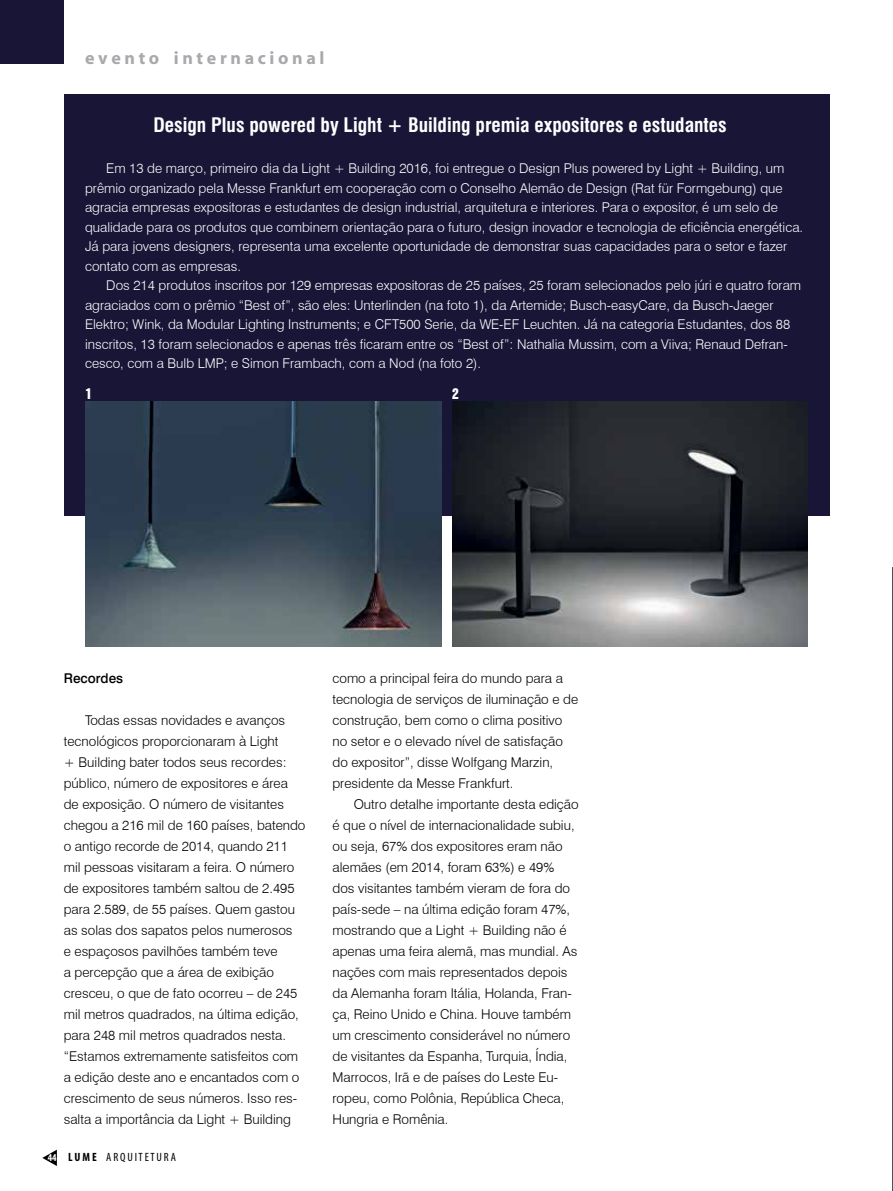
<style>
.page{position:relative;width:893px;height:1191px;background:#fff}
.page>*{position:absolute;margin:0;border:0;box-sizing:border-box;transform-origin:0 0}
.t1{font:700 condensed 19.5px "Swiss 721 BT";color:#fff}
.t2{font:700 18px "Myriad";color:#a7a9ac}
.t3{font:300 13.5px/21px "Swiss 721 BT";color:#000}
.t4{font:300 13.5px/19.5px "Swiss 721 BT";color:#fff}
.t5{font:500 13.5px "Swiss 721 BT";color:#000}
.t6{font:13.5px "Swiss 921 BT Regular A";color:#fff}
.t7{font:condensed 12px "Myriad";color:#000}
.s1{font-weight:700;font-size:10.5px;color:#fff}
.s2{font-weight:700}
</style>
<div class="page">
<svg style="left:42px;top:1149px;width:15px;height:17px"></svg>
<div style="left:64px;top:94px;width:765px;height:421px;background:#191537"></div>
<div style="left:0;top:0;width:64px;height:64px;background:#191537"></div>
<img style="left:452px;top:402px;width:356px;height:245px">
<img style="left:85px;top:402px;width:356px;height:245px">
<svg style="left:892px;top:567px;width:1px;height:624px"></svg>
<h2 class="t2" style="left:85px;top:48px;width:241px">e v e n t o i n t e r n a c i o n a l</h2>
<h1 class="t1" style="left:153px;top:113px;width:575px">Design Plus powered by Light + Building premia expositores e estudantes</h1>
<p class="t4" style="left:85px;top:159px;width:720px;text-indent:21px">Em 13 de março, primeiro dia da Light + Building 2016, foi entregue o Design Plus powered by Light + Building, um prêmio organizado pela Messe Frankfurt em cooperação com o Conselho Alemão de Design (Rat für Formgebung) que agracia empresas expositoras e estudantes de design industrial, arquitetura e interiores. Para o expositor, é um selo de qualidade para os produtos que combinem orientação para o futuro, design inovador e tecnologia de eficiência energética.<br>Já para jovens designers, representa uma excelente oportunidade de demonstrar suas capacidades para o setor e fazer contato com as empresas.</p>
<p class="t4" style="left:85px;top:276px;width:718px;text-indent:21px">Dos 214 produtos inscritos por 129 empresas expositoras de 25 países, 25 foram selecionados pelo júri e quatro foram agraciados com o prêmio “Best of”, são eles: Unterlinden (na foto 1), da Artemide; Busch-easyCare, da Busch-Jaeger Elektro; Wink, da Modular Lighting Instruments; e CFT500 Serie, da WE-EF Leuchten. Já na categoria Estudantes, dos 88 inscritos, 13 foram selecionados e apenas três ficaram entre os “Best of”: Nathalia Mussim, com a Viiva; Renaud Defran&shy;cesco, com a Bulb LMP; e Simon Frambach, com a Nod (na foto 2).</p>
<p class="t6" style="left:85px;top:384px;width:8px">1</p>
<p class="t6" style="left:452px;top:384px;width:8px">2</p>
<p class="t5" style="left:64px;top:669px;width:61px">Recordes</p>
<p class="t3" style="left:64px;top:709px;width:243px;text-indent:21px">Todas essas novidades e avanços tecnológicos proporcionaram à Light<br>+ Building bater todos seus recordes: público, número de expositores e área de exposição. O número de visitantes chegou a 216 mil de 160 países, batendo o antigo recorde de 2014, quando 211 mil pessoas visitaram a feira. O número de expositores também saltou de 2.495 para 2.589, de 55 países. Quem gastou as solas dos sapatos pelos numerosos<br>e espaçosos pavilhões também teve<br>a percepção que a área de exibição cresceu, o que de fato ocorreu – de 245 mil metros quadrados, na última edição, para 248 mil metros quadrados nesta. “Estamos extremamente satisfeitos com a edição deste ano e encantados com o crescimento de seus números. Isso res&shy;salta a importância da Light + Building</p>
<p class="t7" style="left:48px;top:1151px;width:130px"><span class="s1">44</span> <span class="s2">L U M E</span> A R Q U I T E T U R A</p>
<p class="t3" style="left:332px;top:667px;width:247px">como a principal feira do mundo para a tecnologia de serviços de iluminação e de construção, bem como o clima positivo no setor e o elevado nível de satisfação do expositor”, disse Wolfgang Marzin, presidente da Messe Frankfurt.</p>
<p class="t3" style="left:332px;top:793px;width:248px;text-indent:21px">Outro detalhe importante desta edição é que o nível de internacionalidade subiu, ou seja, 67% dos expositores eram não alemães (em 2014, foram 63%) e 49% dos visitantes também vieram de fora do país-sede – na última edição foram 47%, mostrando que a Light + Building não é apenas uma feira alemã, mas mundial. As nações com mais representados depois da Alemanha foram Itália, Holanda, Fran&shy;ça, Reino Unido e China. Houve também um crescimento considerável no número de visitantes da Espanha, Turquia, Índia, Marrocos, Irã e de países do Leste Eu&shy;ropeu, como Polônia, República Checa, Hungria e Romênia.</p>
</div>
